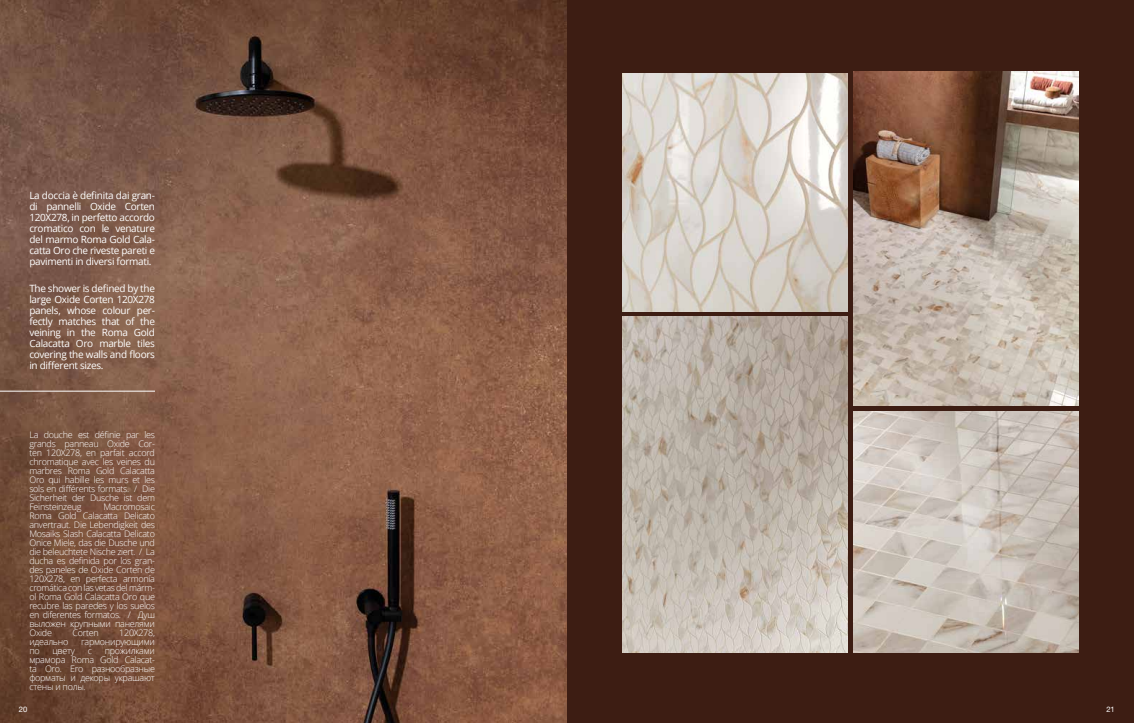
<style>
.page{position:relative;width:1134px;height:723px;background:#fff}
.page>*{position:absolute;margin:0;border:0;box-sizing:border-box;transform-origin:0 0}
.t1{font:10px/11px "Open Sans";letter-spacing:-.03em;color:#fff;text-align:justify}
.t2{font:300 9px/9px "Open Sans";letter-spacing:-.03em;color:#fff;text-align:justify}
.t3{font:7.7px "Helvetica Neue LT Com";color:#fff}
</style>
<div class="page">
<div style="left:567px;top:0;width:567px;height:723px;background:#3d1d13"></div>
<img style="left:853px;top:411px;width:225px;height:241px">
<img style="left:853px;top:72px;width:226px;height:334px">
<img style="left:622px;top:73px;width:226px;height:238px">
<img style="left:622px;top:316px;width:226px;height:336px">
<img style="left:0;top:0;width:567px;height:723px">
<hr style="left:0;top:391px;width:155px;height:1px;background:#fff">
<p class="t1" style="left:29px;top:190px;width:127px">La doccia è definita dai gran&shy;di pannelli Oxide Corten 120X278, in perfetto accordo cromatico con le venature del marmo Roma Gold Cala&shy;catta Oro che riveste pareti e pavimenti in diversi formati.</p>
<p class="t1" style="left:29px;top:283px;width:127px">The shower is defined by the large Oxide Corten 120X278 panels, whose colour per&shy;fectly matches that of the veining in the Roma Gold Calacatta Oro marble tiles covering the walls and floors in different sizes.</p>
<p class="t2" style="left:29px;top:430px;width:127px">La douche est définie par les grands panneau Oxide Cor&shy;ten 120X278, en parfait accord chromatique avec les veines du marbres Roma Gold Calacatta Oro qui habille les murs et les sols en différents formats. / Die Sicherheit der Dusche ist dem Feinsteinzeug</p>
<p class="t2" style="left:29px;top:502px;width:127px;text-indent:74px">Macromosaic Roma Gold Calacatta Delicato anvertraut. Die Lebendigkeit des Mosaiks Slash Calacatta Delicato Onice Miele, das die Dusche und die beleuchtete Nische ziert. / La ducha es definida por los gran&shy;des paneles de Oxide Corten de 120X278, en perfecta armonía cromática con las vetas del márm&shy;ol Roma Gold Calacatta Oro que recubre las paredes y los suelos en diferentes formatos. / Душ выложен крупными панелями Oxide</p>
<p class="t2" style="left:72px;top:628px;width:28px">Corten</p>
<p class="t2" style="left:119px;top:628px;width:37px">120X278,</p>
<p class="t2" style="left:29px;top:637px;width:40px">идеально</p>
<p class="t2" style="left:81px;top:637px;width:75px">гармонирующими</p>
<p class="t2" style="left:29px;top:646px;width:12px">по</p>
<p class="t2" style="left:53px;top:646px;width:24px">цвету</p>
<p class="t2" style="left:88px;top:646px;width:6px">с</p>
<p class="t2" style="left:29px;top:646px;width:127px;text-indent:75px">прожилками мрамора Roma Gold Calacat&shy;ta Oro. Его разнообразные форматы и декоры украшают стены и полы.</p>
<p class="t3" style="left:19px;top:704px;width:10px">20</p>
<p class="t3" style="left:1106px;top:704px;width:10px">21</p>
</div>
